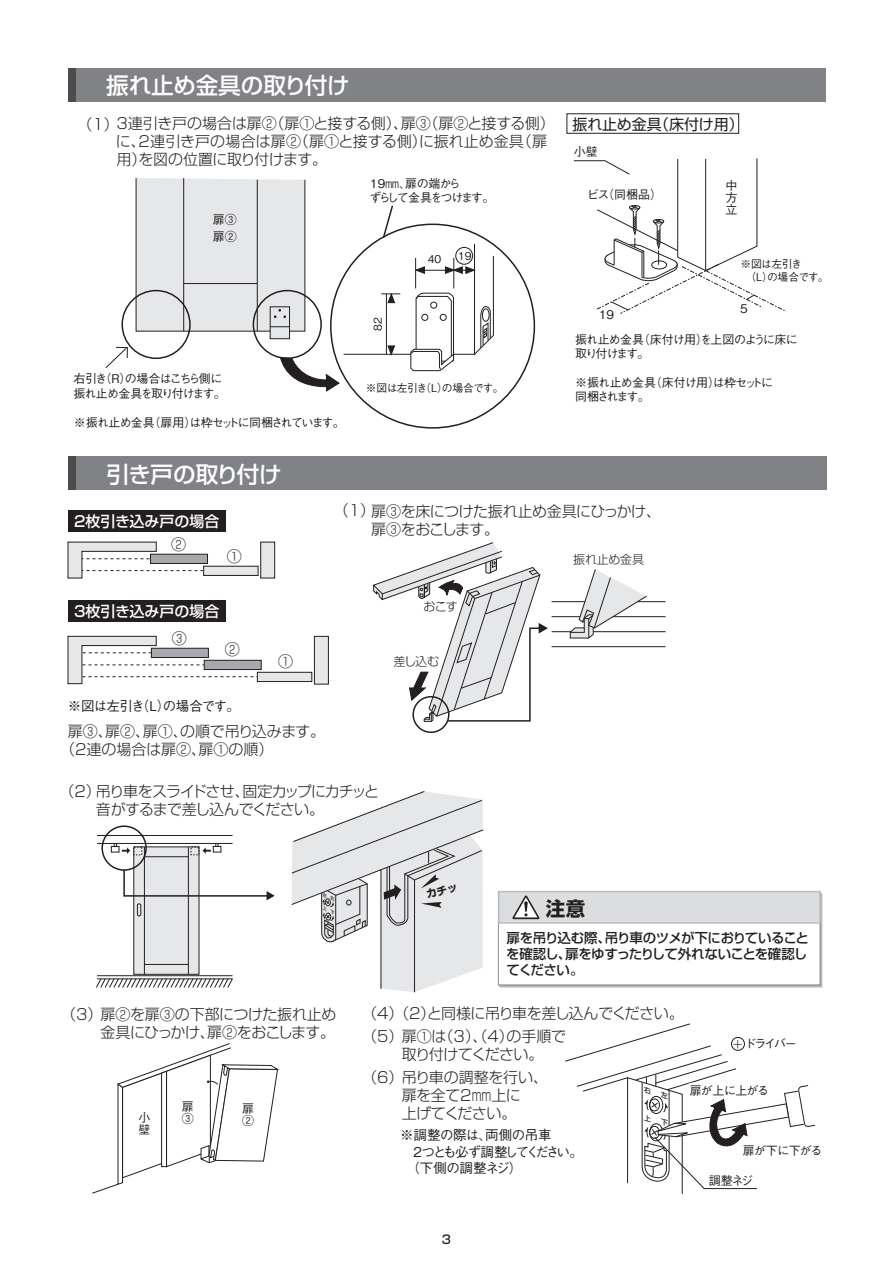
<style>
.page{position:relative;width:893px;height:1263px;background:#fff}
.page>*{position:absolute;margin:0;border:0;box-sizing:border-box;transform-origin:0 0}
.t1{font:500 22.65px "Shin Go Pr 5";letter-spacing:-.015em;color:#fff}
.t2{font:700 19.5px "Shin Go Pr 5";color:#231f20}
.t3{font:300 15px/18px "Shin Go Pr 5";letter-spacing:-.03em;color:#231f20}
.t4{font:300 15px/18px "Shin Go Pr 5";letter-spacing:-.01em;color:#231f20}
.t5{font:300 15px/18px "Shin Go Pr 5";letter-spacing:-.06em;color:#231f20}
.t6{font:300 15px/18px "Shin Go Pr 5";color:#231f20}
.t7{font:500 15px "Shin Go Pr 5";color:#fff}
.t8{font:300 15px "Shin Go Pr 5";letter-spacing:-.05em;color:#231f20}
.t9{font:15px "Shin Go Pr 5";letter-spacing:-.015em;color:#231f20}
.t10{font:300 15px "Shin Go Pr 5";letter-spacing:-.065em;color:#231f20}
.t11{font:500 13.5px/16.4px "Shin Go Pr 5";letter-spacing:-.04em;color:#231f20}
.t12{font:500 13.5px/16.2px "Gothic BBB Pr 5";letter-spacing:-.055em;color:#231f20}
.t13{font:500 12px/12px "Gothic BBB Pr 5";letter-spacing:-.075em;color:#231f20}
.t14{font:500 12px/14.4px "Gothic BBB Pr 5";letter-spacing:-.105em;color:#231f20}
.t15{font:500 12px/14.4px "Gothic BBB Pr 5";letter-spacing:-.12em;color:#231f20}
.t16{font:300 12px "Shin Go Pr 5";letter-spacing:-.025em;color:#231f20}
.t17{font:500 12px "Shin Go Pr 5";color:#231f20}
.t18{font:500 10.8px/12.9px "Gothic BBB Pr 5";letter-spacing:-.065em;color:#231f20}
.s1{font-family:"Shin Go Pr 5";font-weight:300}
</style>
<div class="page">
<svg style="left:105px;top:347px;width:23px;height:21px"></svg>
<svg style="left:135px;top:178px;width:359px;height:214px"></svg>
<svg style="left:573px;top:158px;width:214px;height:156px"></svg>
<svg style="left:92px;top:1043px;width:187px;height:151px"></svg>
<div style="left:203px;top:566px;width:55px;height:10px;background:#e6e7e9;border:1px solid #231f20"></div>
<div style="left:260px;top:542px;width:15px;height:36px;background:#e6e7e9;border:1px solid #231f20"></div>
<svg style="left:67px;top:541px;width:141px;height:38px"></svg>
<div style="left:257px;top:672px;width:55px;height:10px;background:#e6e7e9;border:1px solid #231f20"></div>
<div style="left:314px;top:636px;width:15px;height:48px;background:#e6e7e9;border:1px solid #231f20"></div>
<svg style="left:67px;top:636px;width:195px;height:48px"></svg>
<div style="left:412px;top:696px;width:37px;height:37px;border:2px solid #231f20;border-radius:50%"></div>
<hr style="left:552px;top:601px;width:114px;height:1px;background:#231f20">
<hr style="left:552px;top:616px;width:114px;height:1px;background:#231f20">
<hr style="left:552px;top:631px;width:114px;height:1px;background:#231f20">
<hr style="left:552px;top:646px;width:114px;height:1px;background:#231f20">
<svg style="left:373px;top:542px;width:175px;height:180px"></svg>
<svg style="left:570px;top:569px;width:77px;height:70px"></svg>
<svg style="left:113px;top:844px;width:17px;height:10px"></svg>
<svg style="left:203px;top:844px;width:17px;height:10px"></svg>
<hr style="left:97px;top:843px;width:136px;height:1px;background:#231f20">
<hr style="left:97px;top:835px;width:136px;height:1px;background:#231f20">
<div style="left:133px;top:846px;width:66px;height:129px;background:#e6e7e9"></div>
<hr style="left:144px;top:847px;width:1px;height:127px;background:#231f20">
<hr style="left:188px;top:847px;width:1px;height:127px;background:#231f20">
<div style="left:133px;top:846px;width:9px;height:9px;border:1px dashed #231f20"></div>
<hr style="left:144px;top:856px;width:44px;height:1px;background:#231f20">
<hr style="left:144px;top:964px;width:44px;height:1px;background:#231f20">
<div style="left:137px;top:903px;width:4px;height:13px;border:1px solid #231f20;border-radius:2px"></div>
<hr style="left:97px;top:975px;width:136px;height:1px;background:#231f20">
<svg style="left:96px;top:978px;width:137px;height:10px"></svg>
<div style="left:101px;top:825px;width:46px;height:46px;border:2px solid #231f20;border-radius:50%"></div>
<svg style="left:123px;top:868px;width:152px;height:32px"></svg>
<div style="left:68px;top:68px;width:757px;height:34px;background:#808285"></div>
<div style="left:68px;top:68px;width:7px;height:34px;background:#4b4c4d"></div>
<div style="left:566px;top:113px;width:173px;height:21px;border:1px solid #231f20"></div>
<div style="left:68px;top:456px;width:758px;height:34px;background:#808285"></div>
<div style="left:68px;top:456px;width:7px;height:34px;background:#4b4c4d"></div>
<div style="left:68px;top:510px;width:158px;height:22px;background:#231f20"></div>
<div style="left:68px;top:600px;width:158px;height:22px;background:#231f20"></div>
<div style="left:498px;top:891px;width:322px;height:94px;background:#fff;border:1px solid #939598"></div>
<div style="left:498px;top:891px;width:323px;height:33px;background:#dcdddf;border:2px solid #bcbdc0"></div>
<svg style="left:512px;top:895px;width:27px;height:24px"></svg>
<svg style="left:565px;top:1023px;width:251px;height:171px"></svg>
<svg style="left:291px;top:791px;width:193px;height:201px"></svg>
<h1 class="t1" style="left:106px;top:67px;width:245px">振れ止め金具の取り付け</h1>
<p class="t4" style="left:116px;top:113px;width:440px;text-indent:-38px">（1）3連引き戸の場合は扉②（扉①と接する側）、扉③（扉②と接する側）に、2連引き戸の場合は扉②（扉①と接する側）に振れ止め金具（扉用）を図の位置に取り付けます。</p>
<p class="t13" style="left:213px;top:210px;width:25px;line-height:16.8px">扉③扉②</p>
<p class="t14" style="left:73px;top:370px;width:154px">右引き（R）の場合はこちら側に振れ止め金具を取り付けます。</p>
<p class="t13" style="left:74px;top:415px;width:273px">※振れ止め金具（扉用）は枠セットに同梱されています。</p>
<h1 class="t1" style="left:106px;top:455px;width:177px">引き戸の取り付け</h1>
<p class="t15" style="left:370px;top:175px;width:126px">19mm、扉の端から<br>ずらして金具をつけます。</p>
<p class="t18" style="left:370px;top:331px;width:15px;rotate:-90deg">82</p>
<p class="t18" style="left:428px;top:252px;width:15px">40</p>
<p class="t18" style="left:458px;top:248px;width:15px">19</p>
<p class="t18" style="left:366px;top:380px;width:139px">※図は左引き（L）の場合です。</p>
<p class="t9" style="left:572px;top:112px;width:173px">振れ止め金具（床付け用）</p>
<p class="t13" style="left:574px;top:145px;width:25px">小壁</p>
<p class="t13" style="left:587px;top:187px;width:76px">ビス（同梱品）</p>
<p class="t13" style="left:599px;top:307px;width:17px">19</p>
<p class="t13" style="left:725px;top:178px;width:13px;text-align:justify">中方立</p>
<p class="t18" style="left:740px;top:257px;width:90px">※図は左引き<br>　（L）の場合です。</p>
<p class="t13" style="left:740px;top:301px;width:9px">5</p>
<p class="t13" style="left:575px;top:331px;width:224px;line-height:14.4px">振れ止め金具（床付け用）を上図のように床に取り付けます。</p>
<p class="t13" style="left:575px;top:374px;width:200px;line-height:14.4px">※振れ止め金具（床付け用）は枠セットに同梱されます。</p>
<p class="t7" style="left:74px;top:509px;width:147px">2枚引き込み戸の場合</p>
<p class="t3" style="left:171px;top:534px;width:16px">②</p>
<p class="t3" style="left:227px;top:546px;width:16px">①</p>
<p class="t7" style="left:74px;top:599px;width:147px">3枚引き込み戸の場合</p>
<p class="t3" style="left:172px;top:627px;width:16px">③</p>
<p class="t3" style="left:225px;top:639px;width:16px">②</p>
<p class="t12" style="left:68px;top:696px;width:174px">※図は左引き（L）の場合です。</p>
<p class="t3" style="left:278px;top:651px;width:16px">①</p>
<p class="t6" style="left:60px;top:721px;width:266px;text-indent:8px">扉③、扉②、扉①、の順で吊り込みます。（2連の場合は扉②、扉①の順）</p>
<p class="t3" style="left:334px;top:500px;width:43px">（1）</p>
<p class="t3" style="left:371px;top:501px;width:291px">扉③を床につけた振れ止め金具にひっかけ、扉③をおこします。</p>
<p class="t16" style="left:424px;top:597px;width:36px">おこす</p>
<p class="t16" style="left:394px;top:652px;width:47px">差し込む</p>
<p class="t16" style="left:573px;top:549px;width:73px">振れ止め金具</p>
<p class="t5" style="left:96px;top:780px;width:285px">吊り車をスライドさせ、固定カップにカチッと音がするまで差し込んでください。</p>
<p class="t3" style="left:60px;top:781px;width:43px">（2）</p>
<h2 class="t2" style="left:546px;top:893px;width:41px">注意</h2>
<p class="t11" style="left:506px;top:928px;width:304px">扉を吊り込む際、吊り車のツメが下におりていることを確認し、扉をゆすったりして外れないことを確認してください。</p>
<p class="t3" style="left:61px;top:1003px;width:277px">（3）扉②を扉③の下部につけた振れ止め</p>
<p class="t8" style="left:101px;top:1020px;width:236px">金具にひっかけ、扉②をおこします。</p>
<p class="t13" style="left:139px;top:1111px;width:13px">小壁</p>
<p class="t13" style="left:182px;top:1100px;width:13px">扉<br>③</p>
<p class="t13" style="left:242px;top:1101px;width:13px">扉<br>②</p>
<p class="t3" style="left:394px;top:1003px;width:291px">（2）と同様に吊り車を差し込んでください。</p>
<p class="t10" style="left:402px;top:1042px;width:143px">取り付けてください。</p>
<p class="t3" style="left:402px;top:1084px;width:121px">扉を全て2mm上に上げてください。</p>
<p class="t3" style="left:362px;top:1001px;width:205px;line-height:22.8px">（4）<br>（5）扉①は（3）、（4）の手順で</p>
<p class="t3" style="left:362px;top:1066px;width:187px">（6）吊り車の調整を行い、</p>
<p class="t12" style="left:400px;top:1126px;width:185px">※調整の際は、両側の吊車<br>　2つとも必ず調整してください。　（下側の調整ネジ）</p>
<p class="t13" style="left:732px;top:1037px;width:67px"><span class="s1">＋</span>ドライバー</p>
<p class="t13" style="left:690px;top:1083px;width:81px">扉が上に上がる</p>
<p class="t13" style="left:743px;top:1143px;width:81px">扉が下に下がる</p>
<p class="t13" style="left:709px;top:1173px;width:46px">調整ネジ</p>
<p class="t17" style="left:442px;top:1229px;width:11px">3</p>
</div>
